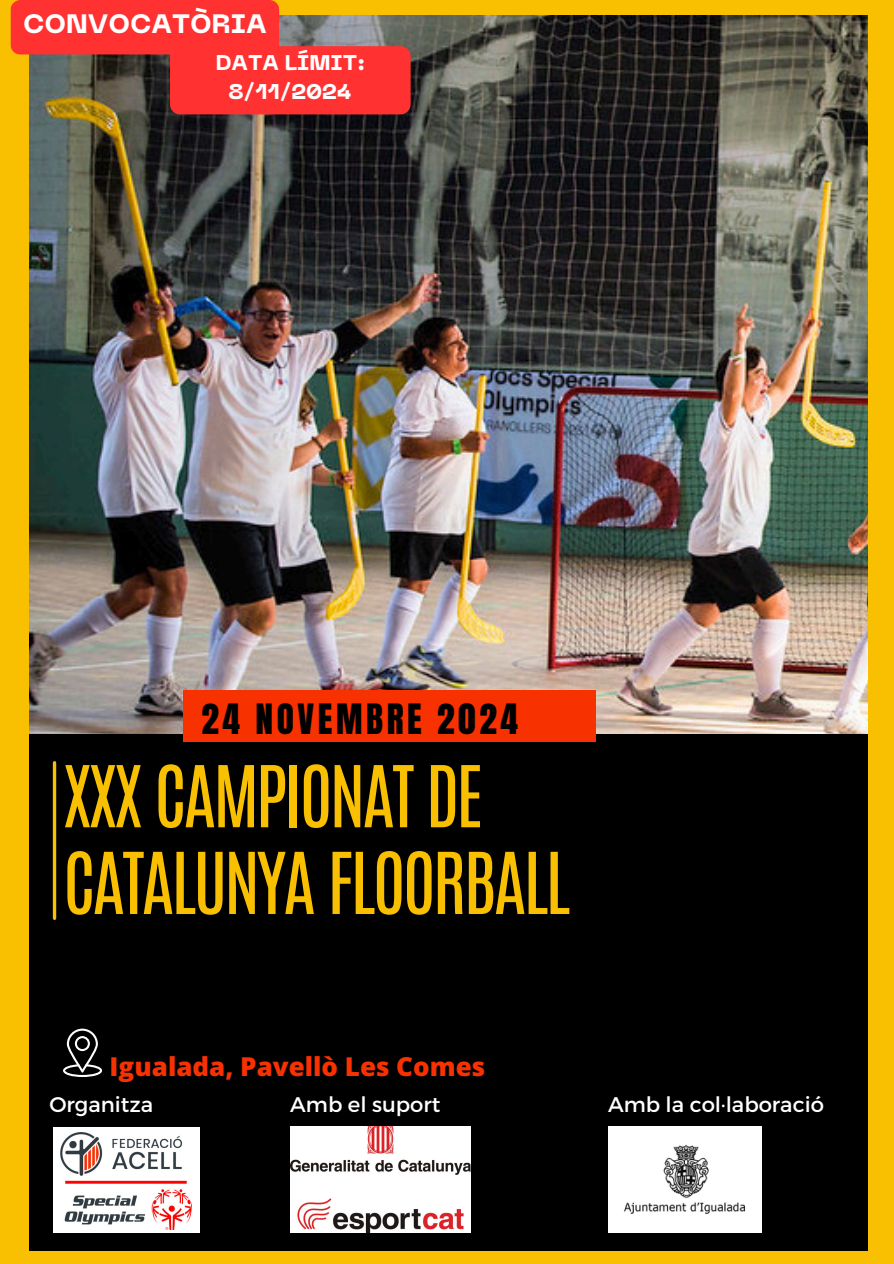
<style>
.page{position:relative;width:894px;height:1264px;background:#fff}
.page>*{position:absolute;margin:0;border:0;box-sizing:border-box;transform-origin:0 0}
.t1{font:72.3px/86.7px "Antonio";letter-spacing:-.045em;color:#f8c000}
.t2{font:35.55px "Anton";letter-spacing:.1em;color:#000}
.t3{font:800 26.4px "PP Neue Machina";color:#fff}
.t4{font:800 25.95px "Open Sans";color:#f83100}
.t5{font:21.15px "Montserrat";color:#fff}
.t6{font:800 21.15px/29.2px "PP Neue Machina";color:#fff;text-align:center}
</style>
<div class="page">
<div style="left:0;top:0;width:893px;height:1263px;background:#f8c000"></div>
<div style="left:29px;top:728px;width:838px;height:522px;background:#000"></div>
<hr style="left:53px;top:762px;width:3px;height:156px;background:#f8c000">
<img style="left:29px;top:16px;width:838px;height:717px">
<div style="left:183px;top:689px;width:412px;height:52px;background:#f83100"></div>
<div style="left:10px;top:0;width:269px;height:55px;background:#ff3131;border-radius:10px"></div>
<div style="left:170px;top:46px;width:240px;height:68px;background:#ff3131;border-radius:10px"></div>
<img style="left:290px;top:1126px;width:180px;height:106px">
<svg style="left:63px;top:1028px;width:39px;height:48px"></svg>
<div style="left:53px;top:1126px;width:146px;height:106px;background:#fff"></div>
<img style="left:61px;top:1132px;width:130px;height:96px">
<img style="left:608px;top:1126px;width:153px;height:106px">
<p class="t3" style="left:23px;top:13px;width:245px">CONVOCATÒRIA</p>
<h5 class="t6" style="left:215px;top:50px;width:151px">DATA LÍMIT:<br>8/11/2024</h5>
<p class="t2" style="left:201px;top:693px;width:318px">24 NOVEMBRE 2024</p>
<p class="t1" style="left:63px;top:753px;width:509px">XXX CAMPIONAT DE<br>CATALUNYA FLOORBALL</p>
<h4 class="t4" style="left:110px;top:1047px;width:377px">Igualada, Pavellò Les Comes</h4>
<p class="t5" style="left:49px;top:1090px;width:105px">Organitza</p>
<p class="t5" style="left:290px;top:1090px;width:152px">Amb el suport</p>
<p class="t5" style="left:608px;top:1090px;width:217px">Amb la col·laboració</p>
</div>
